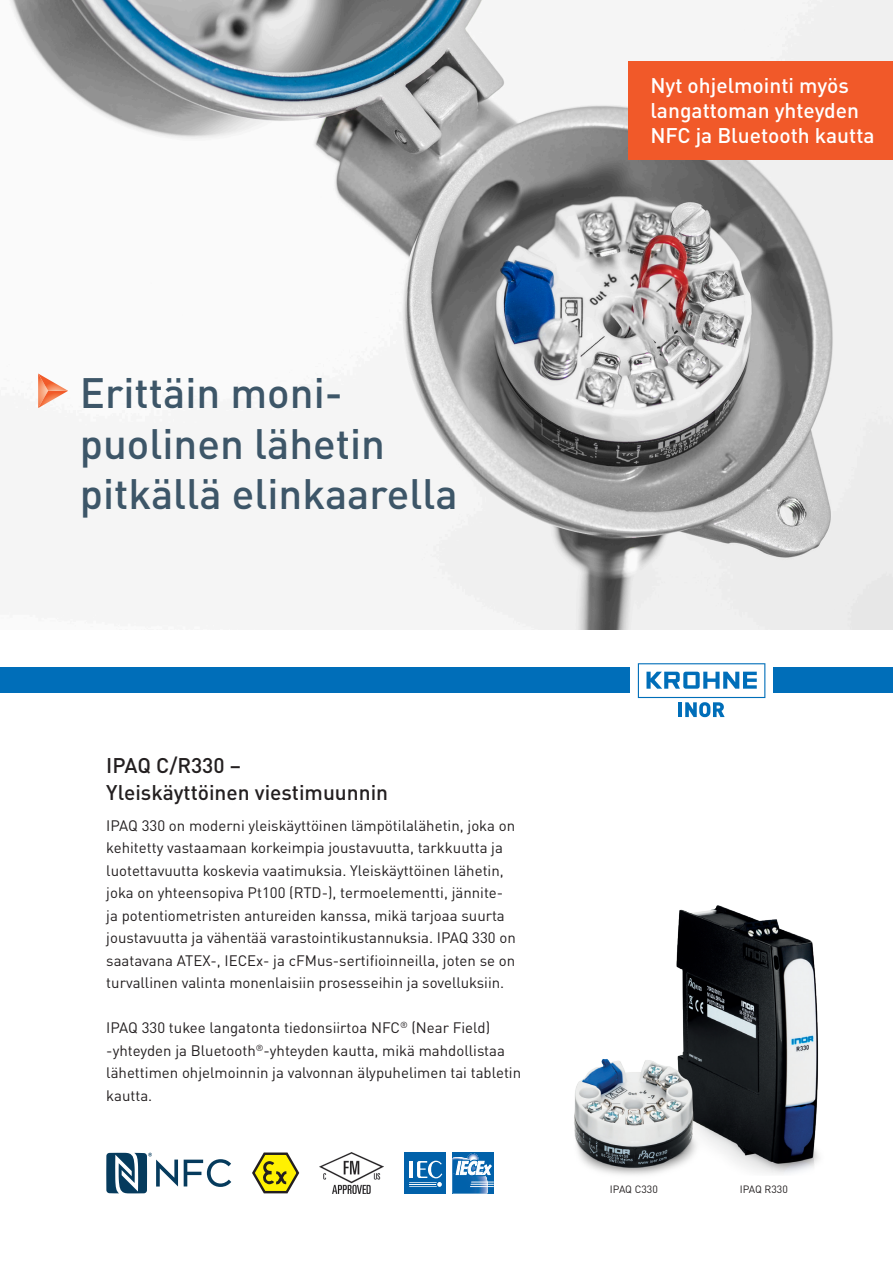
<style>
.page{position:relative;width:893px;height:1263px;background:#fff}
.page>*{position:absolute;margin:0;border:0;box-sizing:border-box;transform-origin:0 0}
.t1{font:500 42px/50.4px "DIN Pro";color:#3d5668}
.t2{font:500 21px/25.2px "DIN Pro";color:#fff}
.t3{font:500 21px/27px "DIN Pro";color:#231f20}
.t4{font:15px/22.5px "DIN Pro";color:#231f20}
.t5{font:10.5px "DIN Pro";color:#231f20}
</style>
<div class="page">
<img style="left:574px;top:905px;width:245px;height:270px">
<svg style="left:252px;top:1152px;width:47px;height:42px"></svg>
<svg style="left:184px;top:1159px;width:47px;height:28px"></svg>
<svg style="left:106px;top:1153px;width:72px;height:40px"></svg>
<div style="left:405px;top:1152px;width:41px;height:41px;background:#0161aa"></div>
<svg style="left:409px;top:1161px;width:33px;height:26px"></svg>
<div style="left:453px;top:1152px;width:41px;height:41px;background:#0161aa"></div>
<svg style="left:452px;top:1153px;width:42px;height:40px"></svg>
<img style="left:320px;top:1152px;width:64px;height:41px">
<img style="left:10px;top:0;width:883px;height:629px">
<svg style="left:38px;top:373px;width:30px;height:35px"></svg>
<div style="left:629px;top:61px;width:264px;height:99px;background:#f15929"></div>
<div style="left:774px;top:668px;width:119px;height:25px;background:#006eb9"></div>
<div style="left:0;top:668px;width:629px;height:25px;background:#006eb9"></div>
<svg style="left:638px;top:663px;width:127px;height:54px"></svg>
<p class="t1" style="left:80px;top:363px;width:379px">Erittäin moni&shy;puolinen lähetin pitkällä elinkaarella</p>
<p class="t2" style="left:650px;top:70px;width:226px">Nyt ohjelmointi myös langattoman yhteyden<br>NFC ja Bluetooth kautta</p>
<p class="t3" style="left:106px;top:749px;width:283px">IPAQ C/R330 –<br>Yleiskäyttöinen viestimuunnin</p>
<p class="t4" style="left:106px;top:813px;width:411px">IPAQ 330 on moderni yleiskäyttöinen lämpötilalähetin, joka on kehitetty vastaamaan korkeimpia joustavuutta, tarkkuutta ja luotettavuutta koskevia vaatimuksia. Yleiskäyttöinen lähetin, joka on yhteensopiva Pt100 (RTD-), termoelementti, jännite&shy;ja potentiometristen antureiden kanssa, mikä tarjoaa suurta joustavuutta ja vähentää varastointikustannuksia. IPAQ 330 on saatavana ATEX-, IECEx- ja cFMus-sertifioinneilla, joten se on turvallinen valinta monenlaisiin prosesseihin ja sovelluksiin.</p>
<p class="t4" style="left:106px;top:1015px;width:416px">IPAQ 330 tukee langatonta tiedonsiirtoa NFC<sup>®</sup> (Near Field) -yhteyden ja Bluetooth<sup>®</sup>-yhteyden kautta, mikä mahdollistaa lähettimen ohjelmoinnin ja valvonnan älypuhelimen tai tabletin kautta.</p>
<p class="t5" style="left:610px;top:1181px;width:49px">IPAQ C330</p>
<p class="t5" style="left:740px;top:1181px;width:50px">IPAQ R330</p>
</div>
